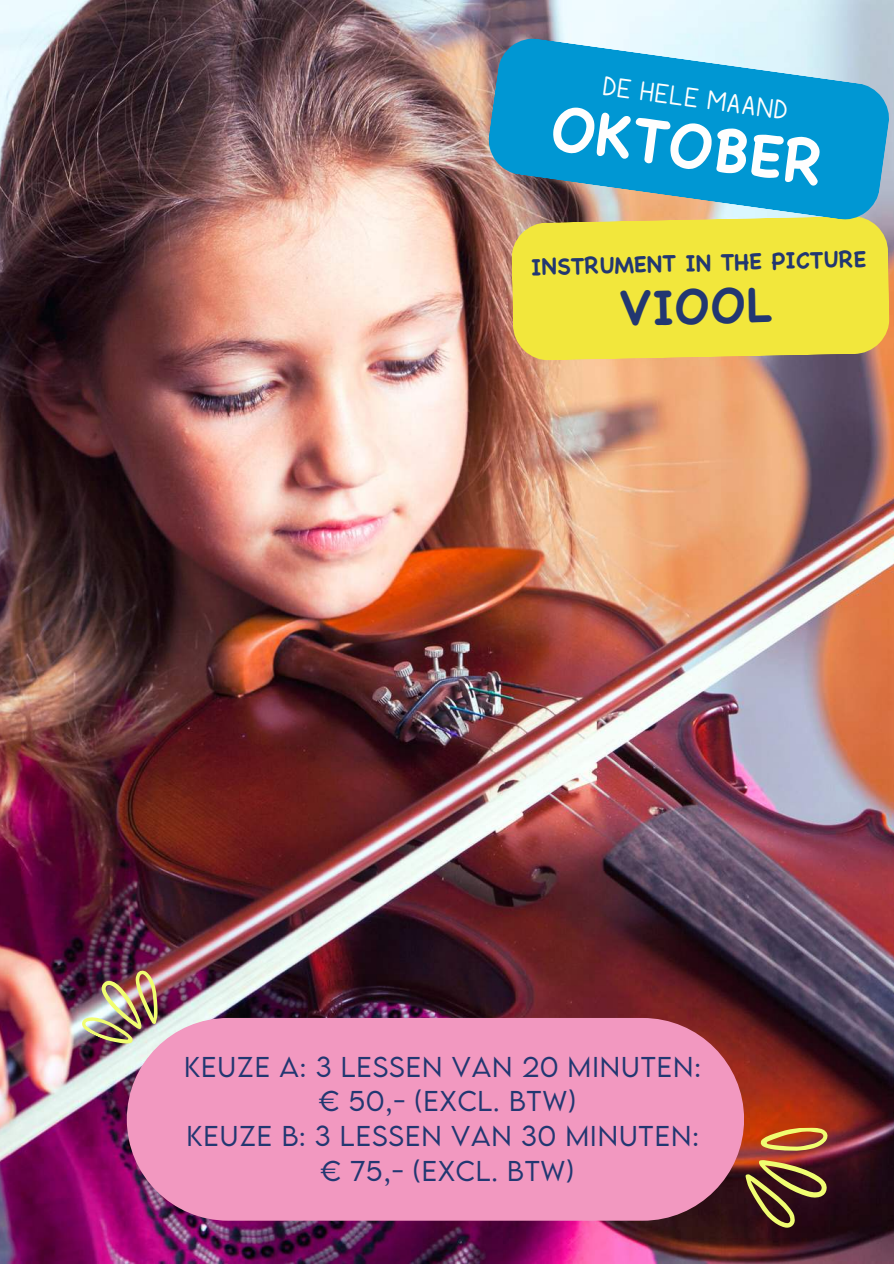
<style>
.page{position:relative;width:894px;height:1264px;background:#fff}
.page>*{position:absolute;margin:0;border:0;box-sizing:border-box;transform-origin:0 0}
.t1{font:700 60.75px "Chalkboard SE";color:#fefefe}
.t2{font:700 48px "Chalkboard SE";color:#223771}
.t3{font:32.25px "The Students Teacher";color:#fefefe}
.t4{font:300 25.5px/35px "LEMONMILK";letter-spacing:.035em;color:#223771;text-align:center}
.t5{font:700 22.8px "Chalkboard SE";color:#223771}
</style>
<div class="page">
<img style="left:0;top:0;width:893px;height:1263px">
<img style="left:745px;top:1127px;width:83px;height:101px">
<div style="left:511px;top:220px;width:378px;height:140px;background:#f2e73c"></div>
<div style="left:127px;top:1017px;width:616px;height:203px;background:#f298c0"></div>
<svg style="left:487px;top:38px;width:402px;height:182px;background:#36a0ca"></svg>
<img style="left:81px;top:969px;width:77px;height:74px">
<p class="t3" style="left:606px;top:72px;width:189px;rotate:8deg">DE HELE MAAND</p>
<h1 class="t1" style="left:556px;top:91px;width:275px;rotate:8deg">OKTOBER</h1>
<p class="t5" style="left:530px;top:252px;width:337px;rotate:-1deg">INSTRUMENT IN THE PICTURE</p>
<h2 class="t2" style="left:619px;top:279px;width:154px;rotate:-1deg">VIOOL</h2>
<p class="t4" style="left:184px;top:1049px;width:518px">KEUZE A: 3 LESSEN VAN 20 MINUTEN: € 50,- (EXCL. BTW)<br>KEUZE B: 3 LESSEN VAN 30 MINUTEN: € 75,- (EXCL. BTW)</p>
</div>
